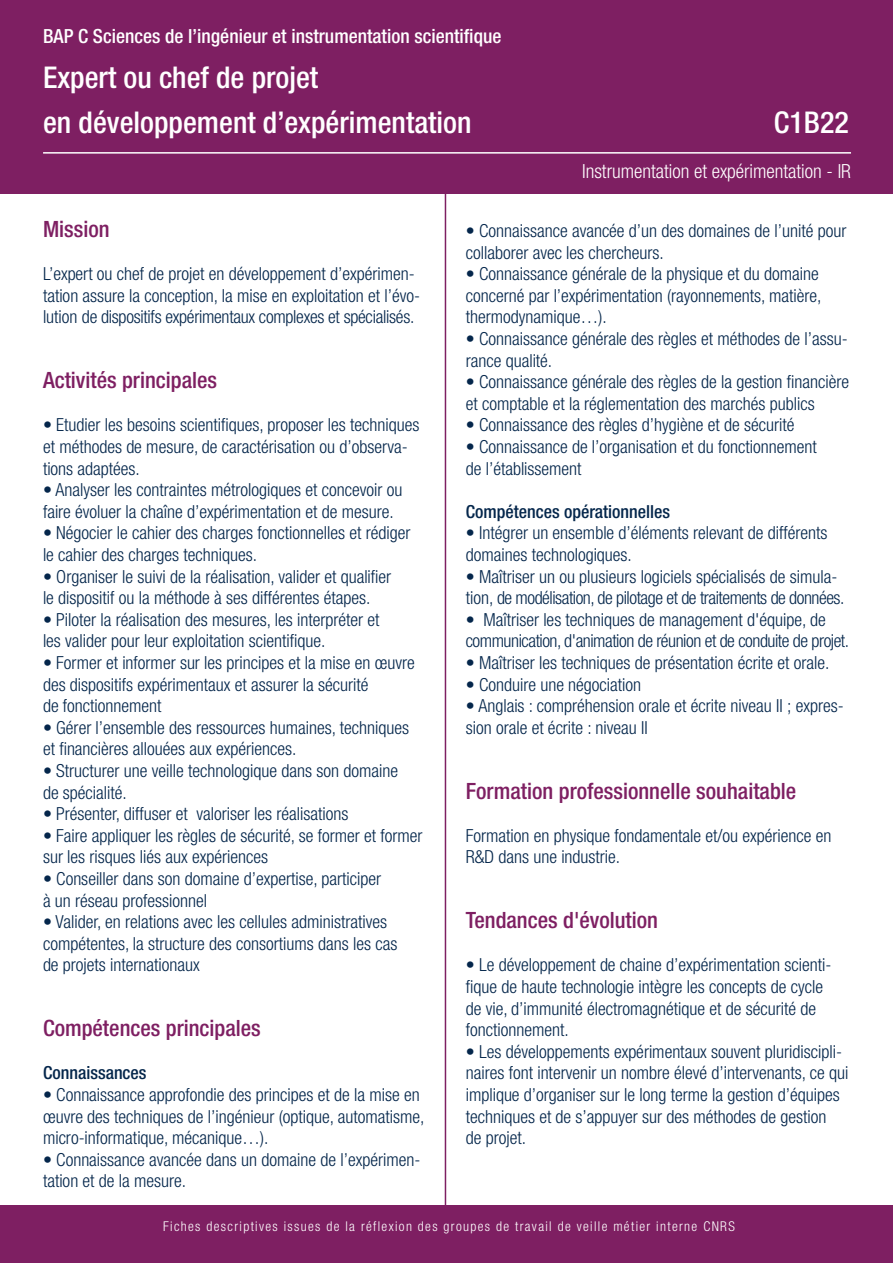
<style>
.page{position:relative;width:893px;height:1263px;background:#fff}
.page>*{position:absolute;margin:0;border:0;box-sizing:border-box;transform-origin:0 0}
.t1{font:500 condensed 30px/45px "Helvetica Neue LT Std";color:#fff}
.t2{font:500 condensed 22.5px "Helvetica Neue LT Std";color:#7e1f62}
.t3{font:500 condensed 19.5px "Helvetica Neue LT Std";color:#fff}
.t4{font:300 condensed 19.5px "Helvetica Neue LT Std";color:#fff}
.t5{font:300 condensed 18px/21.6px "Helvetica Neue LT Std";color:#04264b}
.t6{font:300 condensed 18px/21.6px "Helvetica Neue LT Std";letter-spacing:-.025em;color:#04264b}
.t7{font:500 condensed 18px "Helvetica Neue LT Std";color:#04264b}
.t8{font:300 condensed 13.5px "Helvetica Neue LT Std";letter-spacing:.1em;color:#fff}
</style>
<div class="page">
<hr style="left:445px;top:0;width:1px;height:1209px;background:#7e1f62">
<div style="left:0;top:0;width:893px;height:194px;background:#7e1f62"></div>
<hr style="left:43px;top:152px;width:808px;height:2px;background:#fff">
<div style="left:0;top:1205px;width:893px;height:58px;background:#7e1f62"></div>
<p class="t3" style="left:43px;top:29px;width:460px">BAP C Sciences de l’ingénieur et instrumentation scientifique</p>
<h1 class="t1" style="left:43px;top:57px;width:430px">Expert ou chef de projet<br>en développement d’expérimentation</h1>
<h1 class="t1" style="left:774px;top:102px;width:76px">C1B22</h1>
<p class="t4" style="left:582px;top:164px;width:270px">Instrumentation et expérimentation - IR</p>
<p class="t2" style="left:43px;top:221px;width:68px">Mission</p>
<p class="t5" style="left:43px;top:264px;width:378px">L’expert ou chef de projet en développement d’expérimen&shy;tation assure la conception, la mise en exploitation et l’évo&shy;lution de dispositifs expérimentaux complexes et spécialisés.</p>
<p class="t2" style="left:43px;top:372px;width:176px">Activités principales</p>
<p class="t5" style="left:43px;top:416px;width:378px">• Etudier les besoins scientifiques, proposer les techniques et méthodes de mesure, de caractérisation ou d’observa&shy;tions adaptées.</p>
<p class="t5" style="left:43px;top:480px;width:361px">• Analyser les contraintes métrologiques et concevoir ou faire évoluer la chaîne d’expérimentation et de mesure.</p>
<p class="t5" style="left:43px;top:524px;width:369px">• Négocier le cahier des charges fonctionnelles et rédiger le cahier des charges techniques.</p>
<p class="t5" style="left:43px;top:567px;width:350px">• Organiser le suivi de la réalisation, valider et qualifier le dispositif ou la méthode à ses différentes étapes.</p>
<p class="t5" style="left:43px;top:610px;width:338px">• Piloter la réalisation des mesures, les interpréter et les valider pour leur exploitation scientifique.</p>
<p class="t5" style="left:43px;top:653px;width:373px">• Former et informer sur les principes et la mise en œuvre des dispositifs expérimentaux et assurer la sécurité<br>de fonctionnement</p>
<p class="t5" style="left:43px;top:718px;width:368px">• Gérer l’ensemble des ressources humaines, techniques et financières allouées aux expériences.</p>
<p class="t5" style="left:43px;top:761px;width:357px">• Structurer une veille technologique dans son domaine de spécialité.</p>
<p class="t5" style="left:43px;top:804px;width:307px">• Présenter, diffuser et valoriser les réalisations</p>
<p class="t5" style="left:43px;top:826px;width:381px">• Faire appliquer les règles de sécurité, se former et former sur les risques liés aux expériences</p>
<p class="t5" style="left:43px;top:869px;width:340px">• Conseiller dans son domaine d’expertise, participer à un réseau professionnel</p>
<p class="t5" style="left:43px;top:912px;width:356px">• Valider, en relations avec les cellules administratives compétentes, la structure des consortiums dans les cas de projets internationaux</p>
<p class="t2" style="left:43px;top:1020px;width:219px">Compétences principales</p>
<p class="t7" style="left:43px;top:1066px;width:105px">Connaissances</p>
<p class="t5" style="left:43px;top:1085px;width:383px">• Connaissance approfondie des principes et de la mise en œuvre des techniques de l’ingénieur (optique, automatisme, micro-informatique, mécanique…).</p>
<p class="t5" style="left:43px;top:1150px;width:379px">• Connaissance avancée dans un domaine de l’expérimen&shy;tation et de la mesure.</p>
<p class="t5" style="left:466px;top:221px;width:382px">• Connaissance avancée d’un des domaines de l’unité pour collaborer avec les chercheurs.</p>
<p class="t5" style="left:466px;top:264px;width:357px">• Connaissance générale de la physique et du domaine concerné par l’expérimentation (rayonnements, matière, thermodynamique…).</p>
<p class="t5" style="left:466px;top:329px;width:384px">• Connaissance générale des règles et méthodes de l’assu&shy;rance qualité.</p>
<p class="t5" style="left:466px;top:372px;width:385px">• Connaissance générale des règles de la gestion financière et comptable et la réglementation des marchés publics</p>
<p class="t5" style="left:466px;top:416px;width:330px">• Connaissance des règles d’hygiène et de sécurité</p>
<p class="t5" style="left:466px;top:437px;width:353px">• Connaissance de l’organisation et du fonctionnement de l’établissement</p>
<p class="t7" style="left:466px;top:505px;width:206px">Compétences opérationnelles</p>
<p class="t5" style="left:466px;top:524px;width:363px">• Intégrer un ensemble d’éléments relevant de différents domaines technologiques.</p>
<p class="t5" style="left:466px;top:567px;width:380px">• Maîtriser un ou plusieurs logiciels spécialisés de simula&shy;tion, de modélisation, de pilotage et de traitements de données.</p>
<p class="t6" style="left:466px;top:610px;width:385px">• Maîtriser les techniques de management d'équipe, de communication, d'animation de réunion et de conduite de projet.</p>
<p class="t5" style="left:466px;top:653px;width:365px">• Maîtriser les techniques de présentation écrite et orale.</p>
<p class="t5" style="left:466px;top:675px;width:177px">• Conduire une négociation</p>
<p class="t5" style="left:466px;top:696px;width:379px">• Anglais : compréhension orale et écrite niveau II ; expres&shy;sion orale et écrite : niveau II</p>
<p class="t2" style="left:466px;top:782px;width:332px">Formation professionnelle souhaitable</p>
<p class="t5" style="left:466px;top:826px;width:367px">Formation en physique fondamentale et/ou expérience en<br>R&amp;D dans une industrie.</p>
<p class="t2" style="left:466px;top:912px;width:194px">Tendances d'évolution</p>
<p class="t5" style="left:466px;top:956px;width:367px">• Le développement de chaine d’expérimentation scienti&shy;fique de haute technologie intègre les concepts de cycle de vie, d’immunité électromagnétique et de sécurité de fonctionnement.</p>
<p class="t5" style="left:466px;top:1042px;width:384px">• Les développements expérimentaux souvent pluridiscipli&shy;naires font intervenir un nombre élevé d’intervenants, ce qui implique d’organiser sur le long terme la gestion d’équipes techniques et de s’appuyer sur des méthodes de gestion<br>de projet.</p>
<p class="t8" style="left:163px;top:1221px;width:573px">Fiches descriptives issues de la réflexion des groupes de travail de veille métier interne CNRS</p>
</div>
